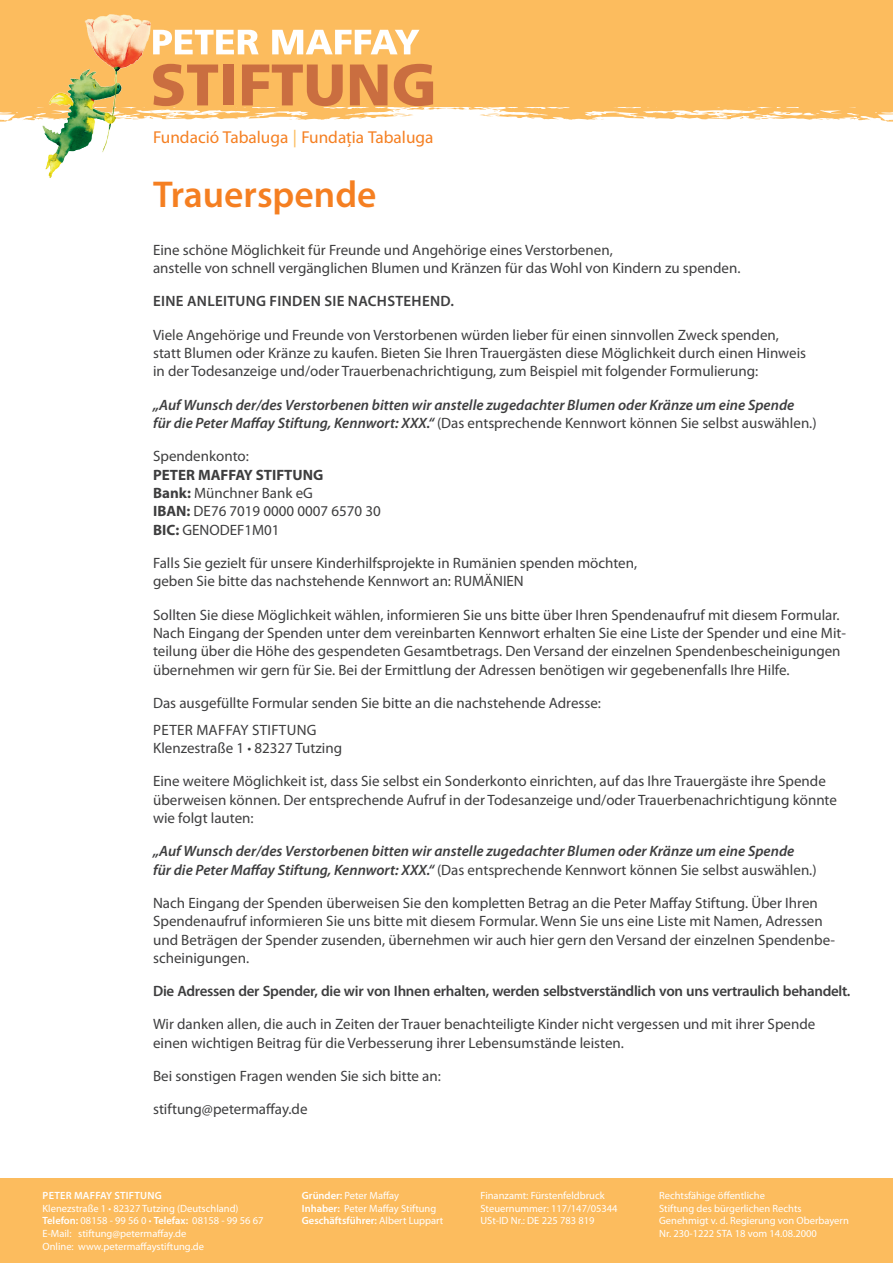
<style>
.page{position:relative;width:893px;height:1263px;background:#fff}
.page>*{position:absolute;margin:0;border:0;box-sizing:border-box;transform-origin:0 0}
.t1{font:600 37.5px "Myriad Pro";color:#f57f21}
.t2{font:17.25px "Myriad Pro";color:#f57f21}
.t3{font:15px/18.5px "Myriad Pro";color:#3e3e3f}
.t4{font:italic 600 15px/18.5px "Myriad Pro";color:#3e3e3f}
.t5{font:600 15px "Myriad Pro";letter-spacing:-.02em;color:#3e3e3f}
.t6{font:600 15px "Myriad Pro";letter-spacing:.02em;color:#3e3e3f}
.t7{font:10.5px/12.6px "Myriad Pro";color:#fff}
.s1{font-family:"Segoe UI";color:#fcbc5e}
.s2{font-weight:400;font-style:normal}
.s3{font-weight:700}
.s4{font-stretch:condensed}
.s5{font-weight:600}
</style>
<div class="page">
<div style="left:0;top:0;width:893px;height:122px;background:#fcbc5e"></div>
<svg style="left:479px;top:109px;width:23px;height:9px"></svg>
<svg style="left:590px;top:112px;width:15px;height:8px"></svg>
<svg style="left:644px;top:117px;width:8px;height:2px"></svg>
<svg style="left:695px;top:112px;width:33px;height:5px"></svg>
<svg style="left:679px;top:113px;width:6px;height:7px"></svg>
<svg style="left:737px;top:111px;width:14px;height:8px"></svg>
<svg style="left:791px;top:114px;width:3px;height:5px"></svg>
<svg style="left:757px;top:115px;width:12px;height:4px"></svg>
<svg style="left:778px;top:113px;width:7px;height:2px"></svg>
<svg style="left:153px;top:30px;width:106px;height:24px"></svg>
<svg style="left:272px;top:30px;width:147px;height:24px"></svg>
<svg style="left:152px;top:64px;width:66px;height:56px;background:#e9a462"></svg>
<div style="left:223px;top:65px;width:11px;height:40px;background:#ca6e40"></div>
<svg style="left:241px;top:65px;width:102px;height:55px;background:#e8a15c"></svg>
<svg style="left:350px;top:64px;width:118px;height:54px;background:#ebaa6a"></svg>
<img style="left:43px;top:14px;width:109px;height:164px">
<div style="left:0;top:1178px;width:893px;height:85px;background:#fcbc5e"></div>
<p class="t2" style="left:153px;top:126px;width:282px">Fundació Tabaluga <span class="s1">|</span> Fundaţia Tabaluga</p>
<h1 class="t1" style="left:153px;top:170px;width:225px">Trauerspende</h1>
<p class="t3" style="left:153px;top:240px;width:589px">Eine schöne Möglichkeit für Freunde und Angehörige eines Verstorbenen,<br>anstelle von schnell vergänglichen Blumen und Kränzen für das Wohl von Kindern zu spenden.</p>
<p class="t6" style="left:153px;top:292px;width:302px">EINE ANLEITUNG FINDEN SIE NACHSTEHEND.</p>
<p class="t3" style="left:153px;top:325px;width:655px">Viele Angehörige und Freunde von Verstorbenen würden lieber für einen sinnvollen Zweck spenden, statt Blumen oder Kränze zu kaufen. Bieten Sie Ihren Trauergästen diese Möglichkeit durch einen Hinweis in der Todesanzeige und/oder Trauerbenachrichtigung, zum Beispiel mit folgender Formulierung:</p>
<p class="t4" style="left:153px;top:395px;width:665px">„Auf Wunsch der/des Verstorbenen bitten wir anstelle zugedachter Blumen oder Kränze um eine Spende<br>für die Peter Maffay Stiftung, Kennwort: XXX.“ <span class="s2">(Das entsprechende Kennwort können Sie selbst auswählen.)</span></p>
<p class="t3" style="left:153px;top:447px;width:97px">Spendenkonto:</p>
<p class="t3" style="left:153px;top:465px;width:229px"><span class="s3">PETER MAFFAY STIFTUNG<br>Bank:</span> Münchner Bank eG<br><span class="s3">IBAN:</span> DE76 7019 0000 0007 6570 30<br><span class="s3">BIC:</span> GENODEF1M01</p>
<p class="t3" style="left:153px;top:553px;width:486px">Falls Sie gezielt für unsere Kinderhilfsprojekte in Rumänien spenden möchten, geben Sie bitte das nachstehende Kennwort an: RUMÄNIEN</p>
<p class="t3" style="left:153px;top:605px;width:694px">Sollten Sie diese Möglichkeit wählen, informieren Sie uns bitte über Ihren Spendenaufruf mit diesem Formular.<br>Nach Eingang der Spenden unter dem vereinbarten Kennwort erhalten Sie eine Liste der Spender und eine Mit&shy;teilung über die Höhe des gespendeten Gesamtbetrags. Den Versand der einzelnen Spendenbescheinigungen übernehmen wir gern für Sie. Bei der Ermittlung der Adressen benötigen wir gegebenenfalls Ihre Hilfe.</p>
<p class="t3" style="left:153px;top:689px;width:449px;line-height:26.8px">Das ausgefüllte Formular senden Sie bitte an die nachstehende Adresse:<br>PETER MAFFAY STIFTUNG</p>
<p class="t3" style="left:153px;top:739px;width:190px">Klenzestraße 1 <span class="s4">•</span> 82327 Tutzing</p>
<p class="t3" style="left:153px;top:772px;width:685px">Eine weitere Möglichkeit ist, dass Sie selbst ein Sonderkonto einrichten, auf das Ihre Trauergäste ihre Spende überweisen können. Der entsprechende Aufruf in der Todesanzeige und/oder Trauerbenachrichtigung könnte wie folgt lauten:</p>
<p class="t4" style="left:153px;top:842px;width:665px">„Auf Wunsch der/des Verstorbenen bitten wir anstelle zugedachter Blumen oder Kränze um eine Spende<br>für die Peter Maffay Stiftung, Kennwort: XXX.“ <span class="s2">(Das entsprechende Kennwort können Sie selbst auswählen.)</span></p>
<p class="t3" style="left:153px;top:893px;width:684px">Nach Eingang der Spenden überweisen Sie den kompletten Betrag an die Peter Maffay Stiftung. Über Ihren Spendenaufruf informieren Sie uns bitte mit diesem Formular. Wenn Sie uns eine Liste mit Namen, Adressen und Beträgen der Spender zusenden, übernehmen wir auch hier gern den Versand der einzelnen Spendenbe&shy;scheinigungen.</p>
<p class="t5" style="left:153px;top:982px;width:699px">Die Adressen der Spender, die wir von Ihnen erhalten, werden selbstverständlich von uns vertraulich behandelt.</p>
<p class="t3" style="left:153px;top:1015px;width:664px">Wir danken allen, die auch in Zeiten der Trauer benachteiligte Kinder nicht vergessen und mit ihrer Spende einen wichtigen Beitrag für die Verbesserung ihrer Lebensumstände leisten.</p>
<p class="t3" style="left:153px;top:1066px;width:289px">Bei sonstigen Fragen wenden Sie sich bitte an:</p>
<p class="t3" style="left:153px;top:1100px;width:156px">stiftung@petermaffay.de</p>
<p class="t7" style="left:43px;top:1189px;width:223px"><span class="s5">PETER MAFFAY STIFTUNG<br></span>Klenezstraße 1 <span class="s4">•</span> 82327 Tutzing (Deutschland)<br><span class="s5">Telefon:</span> 08158 - 99 56 0 <span class="s4">•</span> <span class="s5">Telefax:</span> 08158 - 99 56 67<br>E-Mail: stiftung@petermaffay.de<br>Online: www.petermaffaystiftung.de</p>
<p class="t7" style="left:302px;top:1189px;width:143px"><span class="s5">Gründer:</span> Peter Maffay<br><span class="s5">Inhaber:</span> Peter Maffay Stiftung<br><span class="s5">Geschäftsführer:</span> Albert Luppart</p>
<p class="t7" style="left:480px;top:1189px;width:139px">Finanzamt: Fürstenfeldbruck<br>Steuernummer: 117/147/05344<br>USt-ID Nr.: DE 225 783 819</p>
<p class="t7" style="left:659px;top:1189px;width:191px">Rechtsfähige öffentliche<br>Stiftung des bürgerlichen Rechts Genehmigt v. d. Regierung von Oberbayern Nr. 230-1222 STA 18 vom 14.08.2000</p>
</div>
